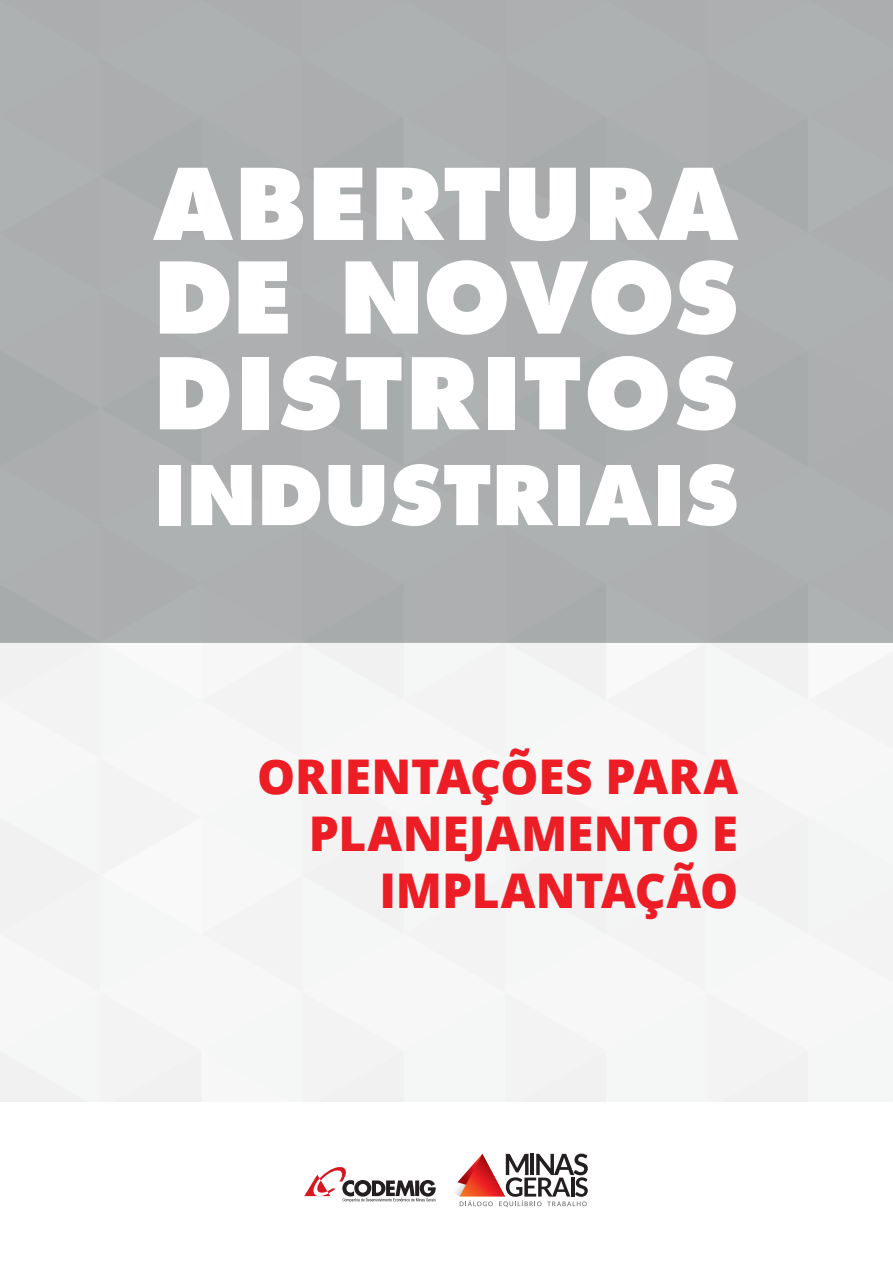
<style>
.page{position:relative;width:893px;height:1263px;background:#fff}
.page>*{position:absolute;margin:0;border:0;box-sizing:border-box;transform-origin:0 0}
.t1{font:800 95.7px "Futura Std";letter-spacing:.025em;color:#fff}
.t2{font:800 79.8px "Futura Std";letter-spacing:.01em;color:#fff}
.t3{font:800 47.85px/57.4px "Open Sans";color:#ec1d25;text-align:right}
</style>
<div class="page">
<div style="left:0;top:642px;width:893px;height:621px;background:#f5f6f6"></div>
<div style="left:1px;top:1103px;width:891px;height:160px;background:#fff"></div>
<div style="left:0;top:0;width:893px;height:642px;background:#a7aaaa"></div>
<svg style="left:304px;top:1167px;width:132px;height:35px"></svg>
<svg style="left:455px;top:1153px;width:133px;height:54px"></svg>
<p class="t1" style="left:154px;top:143px;width:586px">ABERTURA</p>
<p class="t1" style="left:154px;top:237px;width:586px">DE NOVOS</p>
<p class="t1" style="left:154px;top:333px;width:586px">DISTRITOS</p>
<p class="t2" style="left:154px;top:445px;width:586px">INDUSTRIAIS</p>
<p class="t3" style="left:257px;top:745px;width:482px">ORIENTAÇÕES PARA<br>PLANEJAMENTO E</p>
<p class="t3" style="left:379px;top:860px;width:360px">IMPLANTAÇÃO</p>
</div>
